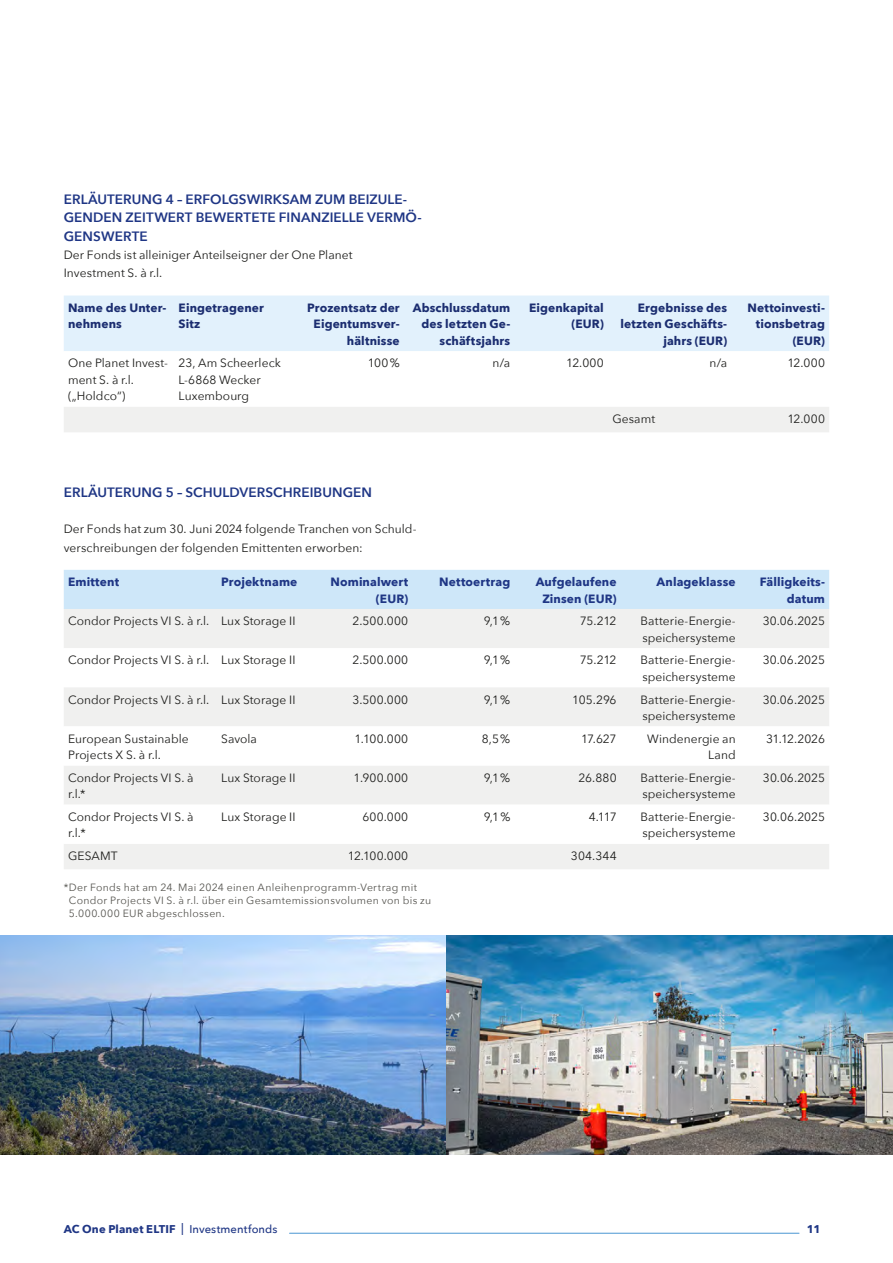
<style>
.page{position:relative;width:893px;height:1263px;background:#fff}
.page>*{position:absolute;margin:0;border:0;box-sizing:border-box;transform-origin:0 0}
.t1{font:600 13.5px/18.3px "Avenir Next";letter-spacing:.005em;color:#1f3685}
.t2{font:12px/16.5px "Avenir Next";letter-spacing:.005em;color:#1d1d1b}
.t3{font:700 12px/16.5px "Avenir Next";letter-spacing:.01em;color:#1b2d70;text-align:right}
.t4{font:700 12px/16.5px "Avenir Next";letter-spacing:.01em;color:#1f3685;text-align:right}
.t5{font:700 11.25px "Avenir Next";letter-spacing:.01em;color:#1f3685}
.t6{font:10.5px/12.8px "Avenir Next";letter-spacing:.03em;color:#575651}
.s1{font-weight:500;font-size:12px}
.s2{font-weight:500}
</style>
<div class="page">
<hr style="left:290px;top:1233px;width:509px;height:1px;background:#4a96d2">
<svg style="left:64px;top:296px;width:765px;height:136px"></svg>
<div style="left:64px;top:570px;width:765px;height:39px;background:#cee7f9"></div>
<div style="left:64px;top:609px;width:765px;height:260px;background:#f0f0ef"></div>
<svg style="left:64px;top:648px;width:765px;height:196px"></svg>
<img style="left:0;top:935px;width:446px;height:220px">
<img style="left:446px;top:935px;width:447px;height:220px">
<p class="t1" style="left:64px;top:190px;width:359px">ERLÄUTERUNG 4 – ERFOLGSWIRKSAM ZUM BEIZULE-<br>GENDEN ZEITWERT BEWERTETE FINANZIELLE VERMÖ-<br>GENSWERTE</p>
<p class="t2" style="left:64px;top:245px;width:290px;line-height:18.3px">Der Fonds ist alleiniger Anteilseigner der One Planet<br>Investment S. à r.l.</p>
<p class="t3" style="left:68px;top:299px;width:100px;text-align:left">Name des Unter&shy;nehmens</p>
<p class="t3" style="left:179px;top:299px;width:87px;text-align:left">Eingetragener<br>Sitz</p>
<p class="t3" style="left:307px;top:299px;width:94px">Prozentsatz der<br>Eigentumsver&shy;hältnisse</p>
<p class="t3" style="left:413px;top:299px;width:99px">Abschlussdatum des letzten Ge&shy;schäftsjahrs</p>
<p class="t3" style="left:529px;top:299px;width:76px">Eigenkapital (EUR)</p>
<p class="t3" style="left:620px;top:299px;width:108px">Ergebnisse des letzten Geschäfts&shy;jahrs (EUR)</p>
<p class="t3" style="left:747px;top:299px;width:79px">Nettoinvesti&shy;tionsbetrag (EUR)</p>
<p class="t2" style="left:68px;top:354px;width:102px">One Planet Invest&shy;ment S. à r.l. („Holdco“)</p>
<p class="t2" style="left:179px;top:354px;width:104px">23, Am Scheerleck<br>L-6868 Wecker<br>Luxembourg</p>
<p class="t2" style="left:368px;top:354px;width:33px">100%</p>
<p class="t2" style="left:493px;top:354px;width:19px">n/a</p>
<p class="t2" style="left:566px;top:354px;width:39px">12.000</p>
<p class="t2" style="left:709px;top:354px;width:19px">n/a</p>
<p class="t2" style="left:787px;top:354px;width:39px">12.000</p>
<p class="t2" style="left:612px;top:410px;width:44px">Gesamt</p>
<p class="t2" style="left:787px;top:410px;width:39px">12.000</p>
<p class="t1" style="left:64px;top:482px;width:310px">ERLÄUTERUNG 5 – SCHULDVERSCHREIBUNGEN</p>
<p class="t2" style="left:64px;top:519px;width:354px;line-height:18.3px">Der Fonds hat zum 30. Juni 2024 folgende Tranchen von Schuld&shy;verschreibungen der folgenden Emittenten erworben:</p>
<p class="t4" style="left:68px;top:573px;width:53px">Emittent</p>
<p class="t4" style="left:221px;top:573px;width:78px">Projektname</p>
<p class="t4" style="left:331px;top:573px;width:79px">Nominalwert (EUR)</p>
<p class="t4" style="left:439px;top:573px;width:73px">Nettoertrag</p>
<p class="t4" style="left:536px;top:573px;width:82px;text-align:center">Aufgelaufene<br>Zinsen (EUR)</p>
<p class="t4" style="left:656px;top:573px;width:81px">Anlageklasse</p>
<p class="t4" style="left:760px;top:573px;width:67px">Fälligkeits&shy;datum</p>
<p class="t2" style="left:68px;top:612px;width:229px">Condor Projects VI S. à r.l. Lux Storage II</p>
<p class="t2" style="left:352px;top:612px;width:57px">2.500.000</p>
<p class="t2" style="left:484px;top:612px;width:28px">9,1 %</p>
<p class="t2" style="left:580px;top:612px;width:38px">75.212</p>
<p class="t2" style="left:640px;top:612px;width:97px">Batterie-Energie&shy;speichersysteme</p>
<p class="t2" style="left:763px;top:612px;width:64px">30.06.2025</p>
<p class="t2" style="left:68px;top:651px;width:229px">Condor Projects VI S. à r.l. Lux Storage II</p>
<p class="t2" style="left:352px;top:651px;width:57px">2.500.000</p>
<p class="t2" style="left:484px;top:651px;width:28px">9,1 %</p>
<p class="t2" style="left:580px;top:651px;width:38px">75.212</p>
<p class="t2" style="left:640px;top:651px;width:97px">Batterie-Energie&shy;speichersysteme</p>
<p class="t2" style="left:763px;top:651px;width:64px">30.06.2025</p>
<p class="t2" style="left:68px;top:690px;width:229px">Condor Projects VI S. à r.l. Lux Storage II</p>
<p class="t2" style="left:352px;top:690px;width:57px">3.500.000</p>
<p class="t2" style="left:484px;top:690px;width:28px">9,1 %</p>
<p class="t2" style="left:572px;top:690px;width:46px">105.296</p>
<p class="t2" style="left:640px;top:690px;width:97px">Batterie-Energie&shy;speichersysteme</p>
<p class="t2" style="left:763px;top:690px;width:64px">30.06.2025</p>
<p class="t2" style="left:68px;top:730px;width:122px">European Sustainable<br>Projects X S. à r.l.</p>
<p class="t2" style="left:221px;top:730px;width:37px">Savola</p>
<p class="t2" style="left:355px;top:730px;width:55px">1.100.000</p>
<p class="t2" style="left:482px;top:730px;width:30px">8,5%</p>
<p class="t2" style="left:581px;top:730px;width:37px">17.627</p>
<p class="t2" style="left:647px;top:730px;width:90px;text-align:right">Windenergie an<br>Land</p>
<p class="t2" style="left:766px;top:730px;width:60px">31.12.2026</p>
<p class="t2" style="left:68px;top:769px;width:127px">Condor Projects VI S. à r.l.*</p>
<p class="t2" style="left:221px;top:769px;width:76px">Lux Storage II</p>
<p class="t2" style="left:354px;top:769px;width:56px">1.900.000</p>
<p class="t2" style="left:484px;top:769px;width:28px">9,1 %</p>
<p class="t2" style="left:578px;top:769px;width:40px">26.880</p>
<p class="t2" style="left:640px;top:769px;width:97px">Batterie-Energie&shy;speichersysteme</p>
<p class="t2" style="left:763px;top:769px;width:64px">30.06.2025</p>
<p class="t2" style="left:68px;top:808px;width:127px">Condor Projects VI S. à r.l.*</p>
<p class="t2" style="left:221px;top:808px;width:76px">Lux Storage II</p>
<p class="t2" style="left:363px;top:808px;width:47px">600.000</p>
<p class="t2" style="left:484px;top:808px;width:28px">9,1 %</p>
<p class="t2" style="left:589px;top:808px;width:29px">4.117</p>
<p class="t2" style="left:640px;top:808px;width:97px">Batterie-Energie&shy;speichersysteme</p>
<p class="t2" style="left:763px;top:808px;width:64px">30.06.2025</p>
<p class="t2" style="left:68px;top:847px;width:51px">GESAMT</p>
<p class="t2" style="left:348px;top:847px;width:62px">12.100.000</p>
<p class="t2" style="left:571px;top:847px;width:47px">304.344</p>
<p class="t6" style="left:69px;top:881px;width:364px;text-indent:-5px">*Der Fonds hat am 24. Mai 2024 einen Anleihenprogramm-Vertrag mit<br>Condor Projects VI S. à r.l. über ein Gesamtemissionsvolumen von bis zu<br>5.000.000 EUR abgeschlossen.</p>
<p class="t5" style="left:64px;top:1219px;width:215px">AC One Planet ELTIF <span class="s1">|</span> <span class="s2">Investmentfonds</span></p>
<p class="t5" style="left:807px;top:1219px;width:15px">11</p>
</div>
